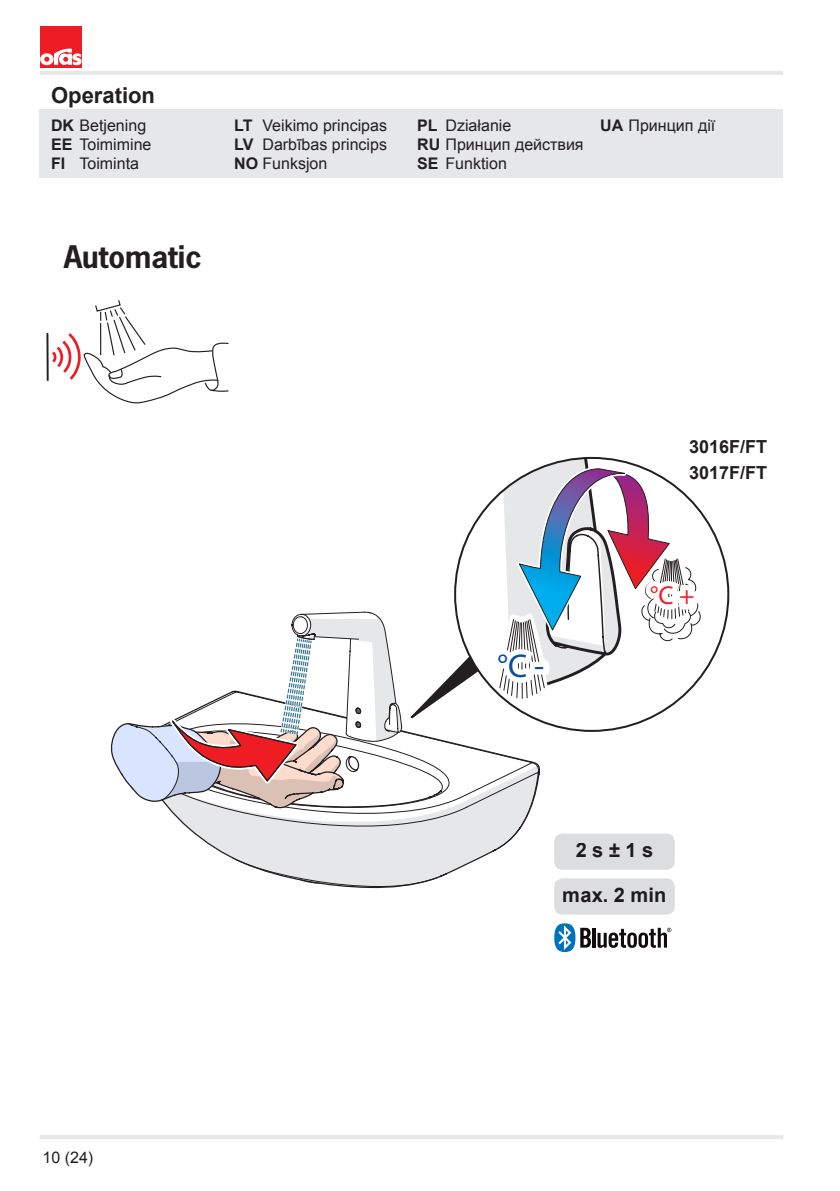
<style>
.page{position:relative;width:840px;height:1191px;background:#fff}
.page>*{position:absolute;margin:0;border:0;box-sizing:border-box;transform-origin:0 0}
.t1{font:33px "Myriad Pro";color:#0d4da1}
.t2{font:700 29.2px "News Gothic";color:#231f20}
.t3{font:26px "Myriad Pro";color:#ee1d23}
.t4{font:700 22px "Arial";color:#231f20}
.t5{font:700 20px "Arial";color:#231f20}
.t6{font:700 18px/26.6px "Arial";color:#231f20}
.t7{font:16px/19.2px "Arial";color:#231f20}
.s1{font-weight:700}
</style>
<div class="page">
<svg style="left:169px;top:809px;width:362px;height:80px"></svg>
<svg style="left:110px;top:458px;width:593px;height:351px"></svg>
<svg style="left:46px;top:300px;width:183px;height:104px"></svg>
<hr style="left:592px;top:927px;width:3px;height:20px;background:#110a0c">
<svg style="left:597px;top:927px;width:74px;height:21px"></svg>
<svg style="left:554px;top:923px;width:36px;height:29px"></svg>
<div style="left:554px;top:833px;width:120px;height:36px;background:#dcdddf;border-radius:8px"></div>
<div style="left:554px;top:878px;width:120px;height:36px;background:#dcdddf;border-radius:8px"></div>
<hr style="left:40px;top:71px;width:742px;height:4px;background:#e6e7e9">
<hr style="left:40px;top:1135px;width:742px;height:4px;background:#e6e7e9">
<div style="left:40px;top:27px;width:42px;height:41px;background:#ee1d23"></div>
<svg style="left:40px;top:48px;width:41px;height:17px"></svg>
<div style="left:40px;top:76px;width:742px;height:102px;background:#e6e7e9"></div>
<div style="left:40px;top:76px;width:742px;height:33px;background:#fff"></div>
<h3 class="t4" style="left:51px;top:80px;width:105px">Operation</h3>
<p class="t7" style="left:51px;top:116px;width:102px"><span class="s1">DK</span> Betjening<br><span class="s1">EE</span> Toimimine<br><span class="s1">FI</span> Toiminta</p>
<p class="t7" style="left:234px;top:116px;width:154px;text-align:justify"><span class="s1">LT</span> Veikimo principas <span class="s1">LV</span> Darbības princips <span class="s1">NO</span> Funksjon</p>
<p class="t7" style="left:417px;top:116px;width:168px"><span class="s1">PL</span> Działanie<br><span class="s1">RU</span> Принцип действия<br><span class="s1">SE</span> Funktion</p>
<p class="t7" style="left:600px;top:116px;width:117px"><span class="s1">UA</span> Принцип дії</p>
<h2 class="t2" style="left:64px;top:238px;width:139px">Automatic</h2>
<p class="t7" style="left:43px;top:1147px;width:52px">10 (24)</p>
<h1 class="t1" style="left:497px;top:645px;width:48px">°C -</h1>
<p class="t6" style="left:688px;top:433px;width:80px">3016F/FT<br>3017F/FT</p>
<h3 class="t3" style="left:650px;top:579px;width:46px">°C +</h3>
<p class="t5" style="left:575px;top:837px;width:79px">2 s ± 1 s</p>
<p class="t5" style="left:562px;top:882px;width:105px">max. 2 min</p>
</div>
